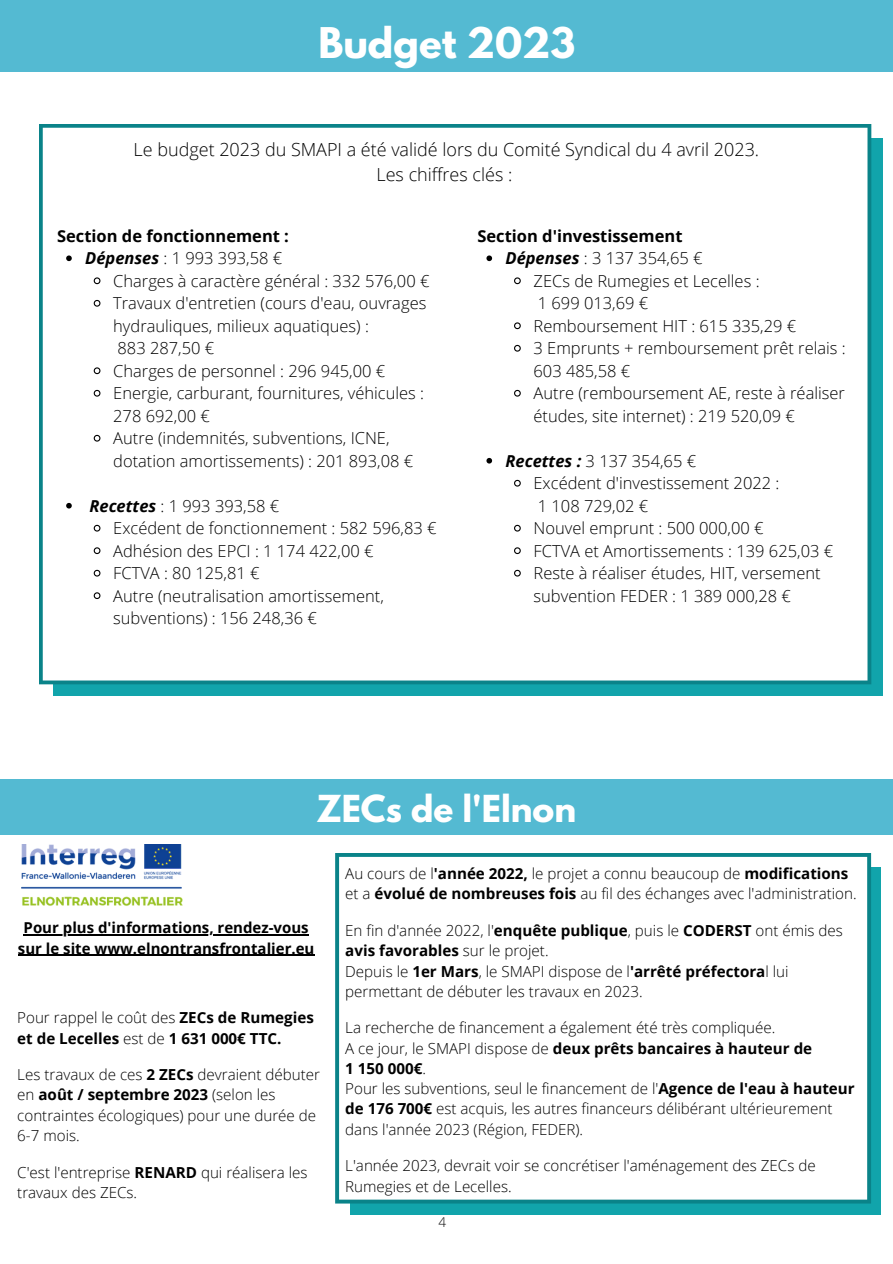
<style>
.page{position:relative;width:893px;height:1264px;background:#fff}
.page>*{position:absolute;margin:0;border:0;box-sizing:border-box;transform-origin:0 0}
.t1{font:700 37.5px "League Spartan";color:#fff}
.t2{font:700 33px "League Spartan";color:#fff}
.t3{font:300 18px/24.8px "Open Sans";color:#000;text-align:center}
.t4{font:300 16.5px/22.5px "Open Sans";color:#000}
.t5{font:700 16.5px "Open Sans";color:#000}
.t6{font:300 15.15px/20.2px "Open Sans";color:#000}
.t7{font:700 15.15px/20.2px "Open Sans";color:#000}
.t8{font:700 15px/20.2px "Open Sans";color:#000;text-align:center}
.t9{font:300 13.5px "Open Sans";color:#000}
.s1{font-weight:700;font-style:italic}
.s2{font-weight:300}
.s3{font-weight:700}
</style>
<div class="page">
<div style="left:0;top:0;width:892px;height:72px;background:#54bad2"></div>
<div style="left:53px;top:138px;width:829px;height:557px;background:#11a4ab"></div>
<div style="left:39px;top:124px;width:832px;height:560px;background:#fff"></div>
<div style="left:350px;top:867px;width:530px;height:347px;background:#11a4ab"></div>
<div style="left:335px;top:853px;width:536px;height:350px;background:#fff"></div>
<img style="left:22px;top:844px;width:160px;height:62px">
<div style="left:0;top:778px;width:892px;height:56px;background:#54bad2"></div>
<svg style="left:66px;top:255px;width:6px;height:6px"></svg>
<svg style="left:93px;top:276px;width:8px;height:9px"></svg>
<svg style="left:93px;top:299px;width:8px;height:8px"></svg>
<svg style="left:93px;top:366px;width:8px;height:9px"></svg>
<svg style="left:93px;top:389px;width:8px;height:8px"></svg>
<svg style="left:93px;top:434px;width:8px;height:8px"></svg>
<svg style="left:66px;top:503px;width:6px;height:5px"></svg>
<svg style="left:93px;top:524px;width:8px;height:8px"></svg>
<svg style="left:93px;top:546px;width:8px;height:9px"></svg>
<svg style="left:93px;top:569px;width:8px;height:8px"></svg>
<svg style="left:93px;top:591px;width:8px;height:9px"></svg>
<hr style="left:24px;top:934px;width:285px;height:1px;background:#000">
<hr style="left:18px;top:954px;width:296px;height:2px;background:#000">
<svg style="left:486px;top:255px;width:6px;height:6px"></svg>
<svg style="left:513px;top:276px;width:8px;height:9px"></svg>
<svg style="left:513px;top:321px;width:8px;height:9px"></svg>
<svg style="left:513px;top:344px;width:8px;height:8px"></svg>
<svg style="left:513px;top:389px;width:8px;height:8px"></svg>
<svg style="left:486px;top:458px;width:6px;height:5px"></svg>
<svg style="left:513px;top:479px;width:8px;height:8px"></svg>
<svg style="left:513px;top:524px;width:8px;height:8px"></svg>
<svg style="left:513px;top:546px;width:8px;height:9px"></svg>
<svg style="left:513px;top:569px;width:8px;height:8px"></svg>
<h1 class="t1" style="left:318px;top:24px;width:258px">Budget 2023</h1>
<p class="t3" style="left:134px;top:136px;width:627px">Le budget 2023 du SMAPI a été validé lors du Comité Syndical du 4 avril 2023.<br>Les chiffres clés :</p>
<p class="t5" style="left:57px;top:224px;width:233px">Section de fonctionnement :</p>
<p class="t4" style="left:113px;top:247px;width:317px;text-indent:-28px"><span class="s1">Dépenses</span> : 1 993 393,58 €<br>Charges à caractère général : 332 576,00 € Travaux d'entretien (cours d'eau, ouvrages hydrauliques, milieux aquatiques) :<br>883 287,50 €<br>Charges de personnel : 296 945,00 € Energie, carburant, fournitures, véhicules :<br>278 692,00 €<br>Autre (indemnités, subventions, ICNE, dotation amortissements) : 201 893,08 €</p>
<p class="t4" style="left:113px;top:494px;width:325px;text-indent:-24px"><span class="s1">Recettes</span> : 1 993 393,58 €<br>Excédent de fonctionnement : 582 596,83 €<br>Adhésion des EPCI : 1 174 422,00 €<br>FCTVA : 80 125,81 €<br>Autre (neutralisation amortissement, subventions) : 156 248,36 €</p>
<p class="t5" style="left:477px;top:224px;width:206px">Section d'investissement</p>
<p class="t4" style="left:533px;top:247px;width:314px;text-indent:-28px"><span class="s1">Dépenses</span> : 3 137 354,65 €<br>ZECs de Rumegies et Lecelles :<br>1 699 013,69 €<br>Remboursement HIT : 615 335,29 €<br>3 Emprunts + remboursement prêt relais :<br>603 485,58 €<br>Autre (remboursement AE, reste à réaliser études, site internet) : 219 520,09 €</p>
<p class="t4" style="left:533px;top:449px;width:301px;text-indent:-28px"><span class="s1">Recettes :</span> 3 137 354,65 €<br>Excédent d'investissement 2022 :<br>1 108 729,02 €<br>Nouvel emprunt : 500 000,00 €<br>FCTVA et Amortissements : 139 625,03 €<br>Reste à réaliser études, HIT, versement subvention FEDER : 1 389 000,28 €</p>
<h2 class="t2" style="left:316px;top:792px;width:261px">ZECs de l'Elnon</h2>
<p class="t8" style="left:18px;top:917px;width:298px">Pour plus d'informations, rendez-vous sur le site www.elnontransfrontalier.eu</p>
<p class="t7" style="left:17px;top:1007px;width:298px"><span class="s2">Pour rappel le coût des</span> ZECs de Rumegies et de Lecelles <span class="s2">est de</span> 1 631 000€ TTC.</p>
<p class="t6" style="left:17px;top:1064px;width:304px">Les travaux de ces <span class="s3">2 ZECs</span> devraient débuter en <span class="s3">août / septembre 2023</span> (selon les contraintes écologiques) pour une durée de<br>6-7 mois.</p>
<p class="t6" style="left:17px;top:1161px;width:292px">C'est l'entreprise <span class="s3">RENARD</span> qui réalisera les travaux des ZECs.</p>
<p class="t6" style="left:345px;top:863px;width:513px">Au cours de l<span class="s3">'année 2022,</span> le projet a connu beaucoup de <span class="s3">modifications </span>et a <span class="s3">évolué de nombreuses fois</span> au fil des échanges avec l'administration.</p>
<p class="t6" style="left:345px;top:919px;width:499px">En fin d'année 2022, l'<span class="s3">enquête publique</span>, puis le <span class="s3">CODERST</span> ont émis des <span class="s3">avis favorables</span> sur le projet.<br>Depuis le <span class="s3">1er Mars</span>, le SMAPI dispose de l<span class="s3">'arrêté préfectora</span>l lui permettant de débuter les travaux en 2023.</p>
<p class="t6" style="left:345px;top:1017px;width:511px">La recherche de financement a également été très compliquée.<br>A ce jour, le SMAPI dispose de <span class="s3">deux prêts bancaires à hauteur de<br>1 150 000€</span>.<br>Pour les subventions, seul le financement de l'<span class="s3">Agence de l'eau à hauteur de 176 700€</span> est acquis, les autres financeurs délibérant ultérieurement dans l'année 2023 (Région, FEDER).</p>
<p class="t6" style="left:345px;top:1155px;width:472px">L'année 2023, devrait voir se concrétiser l'aménagement des ZECs de<br>Rumegies et de Lecelles.</p>
<p class="t9" style="left:438px;top:1212px;width:9px">4</p>
</div>
